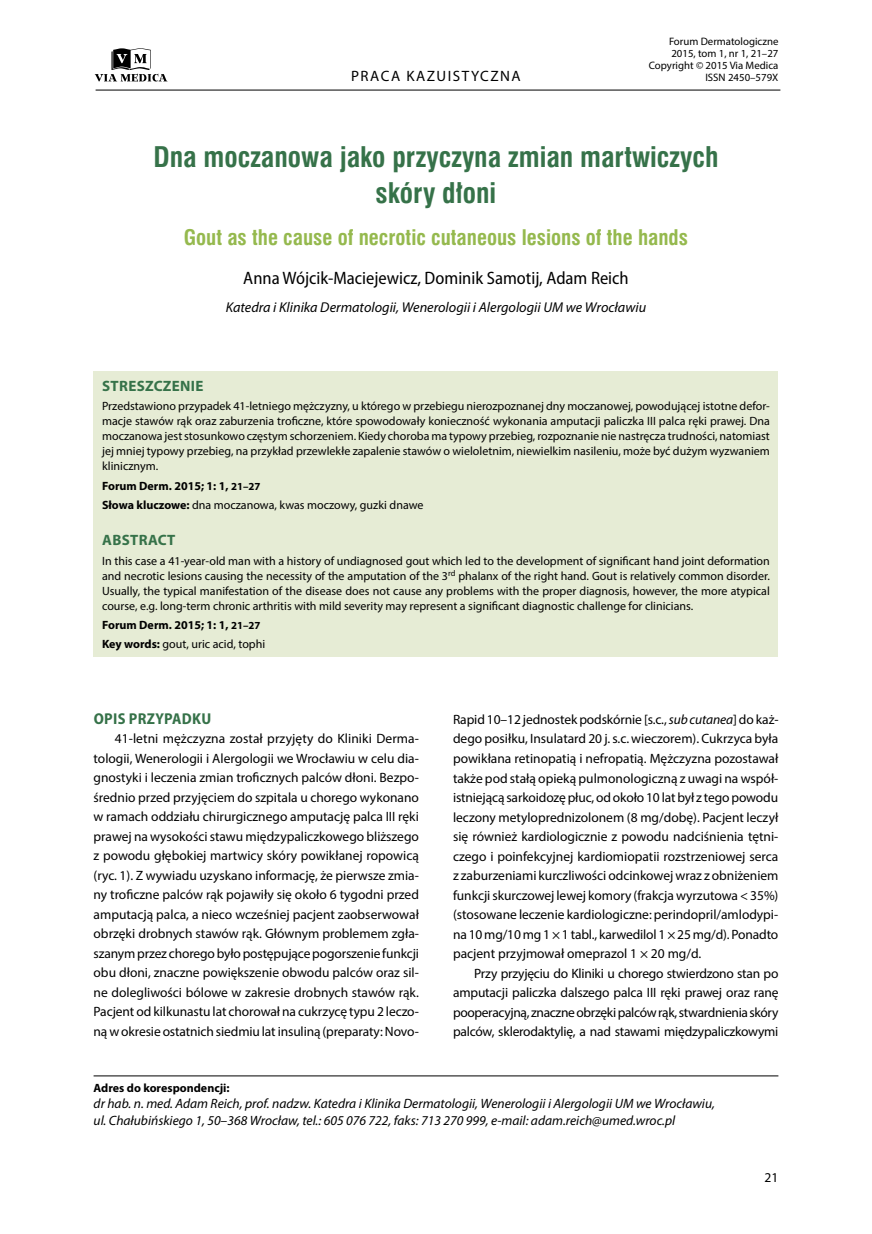
<style>
.page{position:relative;width:872px;height:1234px;background:#fff}
.page>*{position:absolute;margin:0;border:0;box-sizing:border-box;transform-origin:0 0}
.t1{font:700 27.75px/36px "Swis 721 Cn EU";color:#367249;text-align:center}
.t2{font:700 21px "Swis 721 Cn EU";color:#95b94e}
.t3{font:semi-condensed 18px "Myriad Pro";color:#000}
.t4{font:700 semi-condensed 15.75px "Myriad Pro";letter-spacing:.02em;color:#367249}
.t5{font:700 15px "Myriad Pro";letter-spacing:.02em;color:#367249}
.t6{font:15px "Myriad Pro";letter-spacing:.1em;color:#000}
.t7{font:italic 14.25px "Myriad Pro";color:#000}
.t8{font:13.5px/19.5px "Myriad Pro";letter-spacing:-.01em;color:#000;text-align:justify}
.t9{font:italic 13.5px/16.5px "Myriad Pro";color:#000}
.t10{font:12px/15px "Myriad Pro";color:#000;text-align:justify}
.t11{font:700 12px/19.2px "Myriad Pro";color:#000}
.t12{font:10.8px/12px "Myriad Pro";color:#000;text-align:right}
.s1{font-weight:700}
.s2{font-weight:700;font-size:10.8px}
.s3{font-size:10.8px}
.s4{font-weight:400}
.s5{font-style:italic}
</style>
<div class="page">
<svg style="left:95px;top:48px;width:72px;height:34px"></svg>
<hr style="left:96px;top:90px;width:684px;height:1px;background:#000">
<div style="left:94px;top:371px;width:684px;height:285px;background:#e6ecd5"></div>
<hr style="left:94px;top:1075px;width:684px;height:1px;background:#000">
<p class="t6" style="left:351px;top:67px;width:171px">PRACA KAZUISTYCZNA</p>
<p class="t12" style="left:649px;top:36px;width:131px">Forum Dermatologiczne<br>2015, tom 1, nr 1, 21–27<br>Copyright © 2015 Via Medica<br>ISSN 2450–579X</p>
<h1 class="t1" style="left:153px;top:140px;width:566px">Dna moczanowa jako przyczyna zmian martwiczych skóry dłoni</h1>
<h2 class="t2" style="left:184px;top:225px;width:506px">Gout as the cause of necrotic cutaneous lesions of the hands</h2>
<h3 class="t3" style="left:243px;top:268px;width:387px">Anna Wójcik-Maciejewicz, Dominik Samotij, Adam Reich</h3>
<p class="t7" style="left:226px;top:298px;width:422px">Katedra i Klinika Dermatologii, Wenerologii i Alergologii UM we Wrocławiu</p>
<p class="t5" style="left:102px;top:376px;width:103px">STRESZCZENIE</p>
<p class="t10" style="left:102px;top:398px;width:669px">Przedstawiono przypadek 41-letniego mężczyzny, u którego w przebiegu nierozpoznanej dny moczanowej, powodującej istotne defor&shy;macje stawów rąk oraz zaburzenia troficzne, które spowodowały konieczność wykonania amputacji paliczka III palca ręki prawej. Dna moczanowa jest stosunkowo częstym schorzeniem. Kiedy choroba ma typowy przebieg, rozpoznanie nie nastręcza trudności, natomiast jej mniej typowy przebieg, na przykład przewlekłe zapalenie stawów o wieloletnim, niewielkim nasileniu, może być dużym wyzwaniem klinicznym.</p>
<p class="t10" style="left:102px;top:475px;width:323px;line-height:19.2px"><span class="s1">Forum Derm. 2015; 1: 1,</span> <span class="s2">21–27<br></span><span class="s1">Słowa kluczowe:</span> dna moczanowa, kwas moczowy, guzki dnawe</p>
<p class="t5" style="left:102px;top:530px;width:75px">ABSTRACT</p>
<p class="t10" style="left:102px;top:553px;width:669px">In this case a 41-year-old man with a history of undiagnosed gout which led to the development of significant hand joint deformation and necrotic lesions causing the necessity of the amputation of the 3<sup>rd</sup> phalanx of the right hand. Gout is relatively common disorder.<br>Usually, the typical manifestation of the disease does not cause any problems with the proper diagnosis, however, the more atypical course, e.g. long-term chronic arthritis with mild severity may represent a significant diagnostic challenge for clinicians.</p>
<p class="t11" style="left:102px;top:614px;width:165px">Forum Derm. 2015; 1: 1, <span class="s3">21–27<br></span>Key words: <span class="s4">gout, uric acid, tophi</span></p>
<p class="t4" style="left:94px;top:709px;width:119px">OPIS PRZYPADKU</p>
<p class="t8" style="left:94px;top:728px;width:327px;text-indent:21px">41-letni mężczyzna został przyjęty do Kliniki Derma&shy;tologii, Wenerologii i Alergologii we Wrocławiu w celu dia&shy;gnostyki i leczenia zmian troficznych palców dłoni. Bezpo&shy;średnio przed przyjęciem do szpitala u chorego wykonano w ramach oddziału chirurgicznego amputację palca III ręki prawej na wysokości stawu międzypaliczkowego bliższego z powodu głębokiej martwicy skóry powikłanej ropowicą (ryc. 1). Z wywiadu uzyskano informację, że pierwsze zmia&shy;ny troficzne palców rąk pojawiły się około 6 tygodni przed amputacją palca, a nieco wcześniej pacjent zaobserwował obrzęki drobnych stawów rąk. Głównym problemem zgła&shy;szanym przez chorego było postępujące pogorszenie funkcji obu dłoni, znaczne powiększenie obwodu palców oraz sil&shy;ne dolegliwości bólowe w zakresie drobnych stawów rąk.<br>Pacjent od kilkunastu lat chorował na cukrzycę typu 2 leczo&shy;ną w okresie ostatnich siedmiu lat insuliną (preparaty: Novo-</p>
<p class="t8" style="left:453px;top:709px;width:327px">Rapid 10–12 jednostek podskórnie [s.c., <span class="s5">sub cutanea</span>] do każ&shy;dego posiłku, Insulatard 20 j. s.c. wieczorem). Cukrzyca była powikłana retinopatią i nefropatią. Mężczyzna pozostawał także pod stałą opieką pulmonologiczną z uwagi na współ&shy;istniejącą sarkoidozę płuc, od około 10 lat był z tego powodu leczony metyloprednizolonem (8 mg/dobę). Pacjent leczył się również kardiologicznie z powodu nadciśnienia tętni&shy;czego i poinfekcyjnej kardiomiopatii rozstrzeniowej serca z zaburzeniami kurczliwości odcinkowej wraz z obniżeniem funkcji skurczowej lewej komory (frakcja wyrzutowa &lt; 35%) (stosowane leczenie kardiologiczne: perindopril/amlodypi&shy;na 10 mg/10 mg 1 × 1 tabl., karwedilol 1 × 25 mg/d). Ponadto pacjent przyjmował omeprazol 1 × 20 mg/d.</p>
<p class="t8" style="left:453px;top:962px;width:327px;text-indent:21px">Przy przyjęciu do Kliniki u chorego stwierdzono stan po amputacji paliczka dalszego palca III ręki prawej oraz ranę pooperacyjną, znaczne obrzęki palców rąk, stwardnienia skóry palców, sklerodaktylię, a nad stawami międzypaliczkowymi</p>
<p class="t11" style="left:94px;top:1077px;width:138px">Adres do korespondencji:</p>
<p class="t9" style="left:94px;top:1094px;width:623px">dr hab. n. med. Adam Reich, prof. nadzw. Katedra i Klinika Dermatologii, Wenerologii i Alergologii UM we Wrocławiu, ul. Chałubińskiego 1, 50–368 Wrocław, tel.: 605 076 722, faks: 713 270 999, e-mail: adam.reich@umed.wroc.pl</p>
<p class="t8" style="left:764px;top:1167px;width:15px">21</p>
</div>
